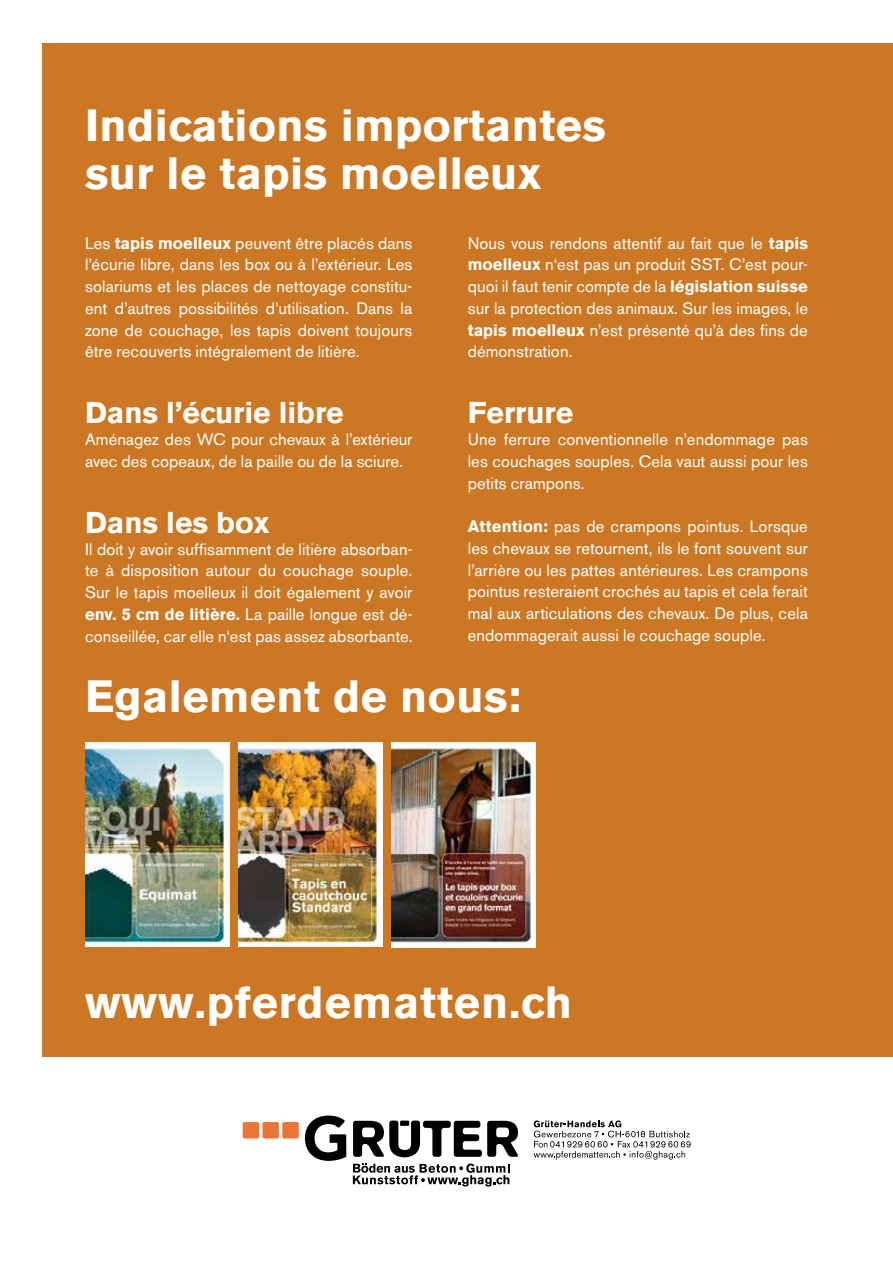
<style>
.page{position:relative;width:893px;height:1263px;background:#fff}
.page>*{position:absolute;margin:0;border:0;box-sizing:border-box;transform-origin:0 0}
.t1{font:700 45px/48px "Akzidenz Grotesk BE";letter-spacing:.01em;color:#fff}
.t2{font:700 30px "Akzidenz Grotesk BE";color:#fff}
.t3{font:16.5px/21.8px "Akzidenz Grotesk BE";letter-spacing:.005em;color:#fff;text-align:justify}
.s1{font-weight:700}
</style>
<div class="page">
<div style="left:43px;top:43px;width:850px;height:1177px;background:#cc7723"></div>
<div style="left:40px;top:1057px;width:853px;height:165px;background:#fff"></div>
<div style="left:282px;top:1122px;width:17px;height:16px;background:#ec7536;border-radius:2px"></div>
<div style="left:262px;top:1122px;width:17px;height:16px;background:#ec7536;border-radius:2px"></div>
<div style="left:243px;top:1122px;width:16px;height:16px;background:#ec7536;border-radius:2px"></div>
<svg style="left:353px;top:1120px;width:165px;height:37px"></svg>
<svg style="left:305px;top:1115px;width:41px;height:46px"></svg>
<svg style="left:353px;top:1163px;width:156px;height:23px"></svg>
<svg style="left:533px;top:1120px;width:158px;height:40px"></svg>
<img style="left:85px;top:743px;width:145px;height:204px">
<img style="left:238px;top:743px;width:145px;height:204px">
<img style="left:391px;top:743px;width:145px;height:204px">
<h1 class="t1" style="left:85px;top:101px;width:522px">Indications importantes sur le tapis moelleux</h1>
<p class="t3" style="left:85px;top:232px;width:329px">Les <span class="s1">tapis moelleux</span> peuvent être placés dans l’écurie libre, dans les box ou à l’extérieur. Les solariums et les places de nettoyage constitu&shy;ent d’autres possibilités d’utilisation. Dans la zone de couchage, les tapis doivent toujours être recouverts intégralement de litière.</p>
<h2 class="t2" style="left:85px;top:395px;width:260px">Dans l’écurie libre</h2>
<p class="t3" style="left:85px;top:428px;width:329px">Aménagez des WC pour chevaux à l’extérieur avec des copeaux, de la paille ou de la sciure.</p>
<h2 class="t2" style="left:85px;top:505px;width:186px">Dans les box</h2>
<p class="t3" style="left:85px;top:538px;width:329px">Il doit y avoir suffisamment de litière absorban&shy;te à disposition autour du couchage souple.<br>Sur le tapis moelleux il doit également y avoir <span class="s1">env. 5 cm de litière.</span> La paille longue est dé&shy;conseillée, car elle n‘est pas assez absorbante.</p>
<p class="t3" style="left:468px;top:232px;width:342px">Nous vous rendons attentif au fait que le <span class="s1">tapis moelleux</span> n‘est pas un produit SST. C’est pour&shy;quoi il faut tenir compte de la <span class="s1">législation suisse </span>sur la protection des animaux. Sur les images, le <span class="s1">tapis moelleux</span> n’est présenté qu’à des fins de démonstration.</p>
<h2 class="t2" style="left:468px;top:395px;width:107px">Ferrure</h2>
<p class="t3" style="left:468px;top:428px;width:342px">Une ferrure conventionnelle n’endommage pas les couchages souples. Cela vaut aussi pour les petits crampons.</p>
<p class="t3" style="left:468px;top:515px;width:342px"><span class="s1">Attention:</span> pas de crampons pointus. Lorsque les chevaux se retournent, ils le font souvent sur l’arrière ou les pattes antérieures. Les crampons pointus resteraient crochés au tapis et cela ferait mal aux articulations des chevaux. De plus, cela endommagerait aussi le couchage souple.</p>
<h1 class="t1" style="left:85px;top:673px;width:438px">Egalement de nous:</h1>
<h1 class="t1" style="left:85px;top:978px;width:488px">www.pferdematten.ch</h1>
</div>
